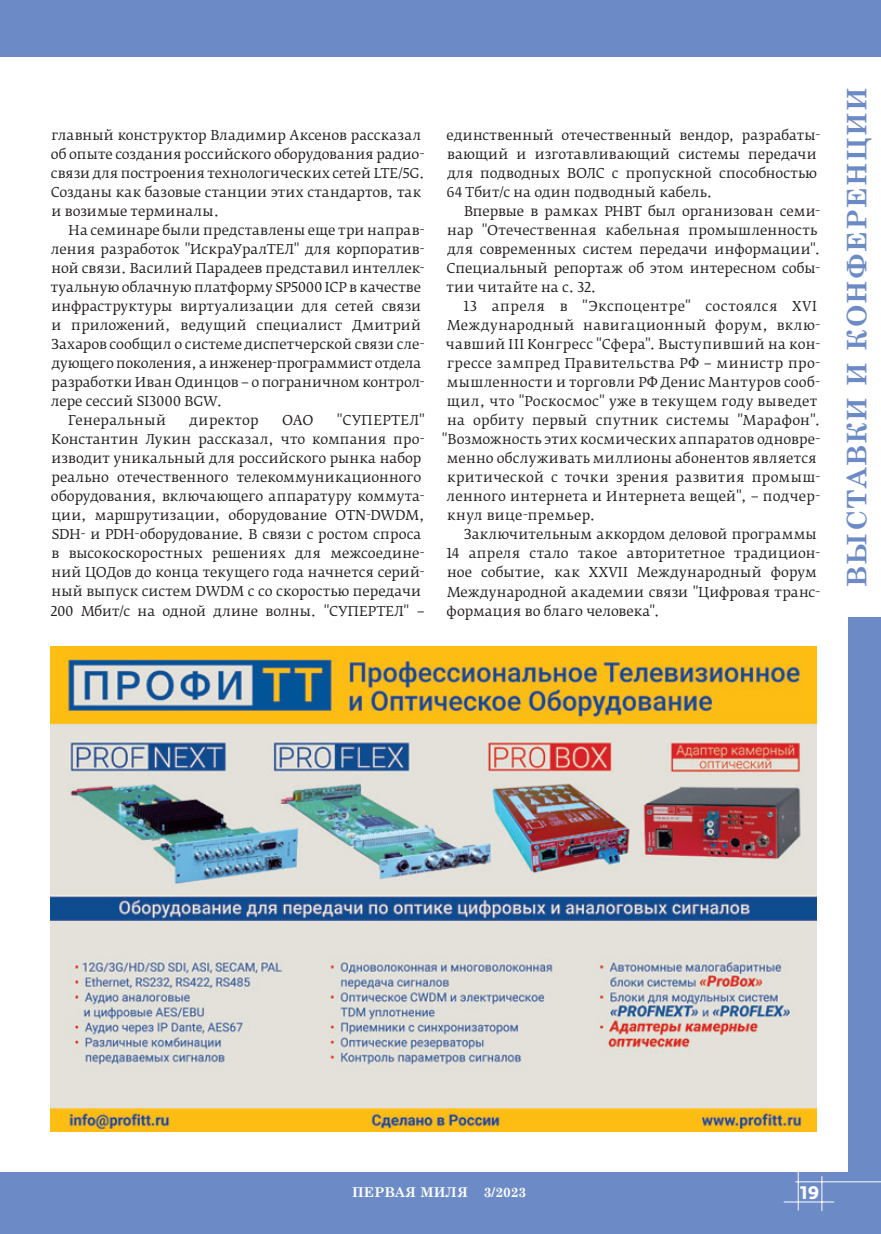
<style>
.page{position:relative;width:881px;height:1234px;background:#fff}
.page>*{position:absolute;margin:0;border:0;box-sizing:border-box;transform-origin:0 0}
.t1{font:700 27px "Century Schoolbook";letter-spacing:.05em;color:#6c8bc6}
.t2{font:700 18px "Fedra Sans Pro";color:#fff}
.t3{font:13.5px/19px "Fedra Serif B Pro";letter-spacing:.005em;color:#231f20}
.t4{font:13.5px "Fedra Serif B Pro";letter-spacing:.025em;color:#231f20}
.t5{font:13.5px "Fedra Serif B Pro";letter-spacing:-.015em;color:#231f20}
.t6{font:13.5px "Fedra Serif B Pro";letter-spacing:.03em;color:#231f20}
.t7{font:13.5px "Fedra Serif B Pro";letter-spacing:.035em;color:#231f20}
.t8{font:700 13.5px "Century Schoolbook";color:#fff}
</style>
<div class="page">
<div style="left:0;top:0;width:880px;height:57px;background:#6c8bc6"></div>
<div style="left:0;top:1172px;width:880px;height:61px;background:#6c8bc6"></div>
<div style="left:847px;top:0;width:33px;height:1233px;background:#6c8bc6"></div>
<hr style="left:783px;top:1201px;width:50px;height:1px;background:#fff">
<hr style="left:797px;top:1171px;width:1px;height:39px;background:#fff">
<hr style="left:821px;top:1175px;width:1px;height:35px;background:#fff">
<hr style="left:795px;top:1181px;width:85px;height:1px;background:#fff">
<div style="left:846px;top:57px;width:34px;height:560px;background:#fff"></div>
<img style="left:51px;top:646px;width:765px;height:484px">
<p class="t3" style="left:51px;top:125px;width:375px">главный конструктор Владимир Аксенов рассказал об опыте создания российского оборудования радио&shy;связи для построения технологических сетей LTE/5G.<br>Созданы как базовые станции этих стандартов, так и возимые терминалы.</p>
<p class="t3" style="left:68px;top:220px;width:357px">На семинаре были представлены еще три направ-</p>
<p class="t3" style="left:51px;top:239px;width:375px">ления разработок "ИскраУралТЕЛ" для корпоратив-</p>
<p class="t3" style="left:51px;top:258px;width:374px">ной связи. Василий Парадеев представил интеллек-</p>
<p class="t3" style="left:51px;top:277px;width:371px">туальную облачную платформу SP5000 ICP в качестве</p>
<p class="t3" style="left:51px;top:296px;width:371px">инфраструктуры виртуализации для сетей связи</p>
<p class="t3" style="left:51px;top:315px;width:371px">и приложений, ведущий специалист Дмитрий</p>
<p class="t3" style="left:51px;top:334px;width:375px">Захаров сообщил о системе диспетчерской связи сле-</p>
<p class="t5" style="left:52px;top:355px;width:371px">дующего поколения, а инженер-программист отдела</p>
<p class="t3" style="left:52px;top:373px;width:374px">разработки Иван Одинцов − о пограничном контрол-</p>
<p class="t3" style="left:51px;top:392px;width:173px">лере сессий SI3000 BGW.</p>
<p class="t3" style="left:68px;top:411px;width:99px">Генеральный</p>
<p class="t4" style="left:189px;top:412px;width:71px">директор</p>
<p class="t3" style="left:282px;top:411px;width:33px">ОАО</p>
<p class="t3" style="left:51px;top:411px;width:375px;text-indent:286px">"СУПЕРТЕЛ" Константин Лукин рассказал, что компания про&shy;изводит уникальный для российского рынка набор реально отечественного телекоммуникационного оборудования, включающего аппаратуру коммута&shy;ции, маршрутизации, оборудование OTN-DWDM, SDH- и PDH-оборудование. В связи с ростом спроса в высокоскоростных решениях для межсоедине&shy;ний ЦОДов до конца текущего года начнется серий&shy;ный выпуск систем DWDM с со скоростью передачи 200 Мбит/с на одной длине волны. "СУПЕРТЕЛ" −</p>
<p class="t3" style="left:446px;top:125px;width:375px">единственный отечественный вендор, разрабаты&shy;вающий и изготавливающий системы передачи для подводных ВОЛС с пропускной способностью 64 Тбит/с на один подводный кабель.</p>
<p class="t3" style="left:446px;top:201px;width:375px;text-indent:18px">Впервые в рамках РНВТ был организован семи&shy;нар "Отечественная кабельная промышленность для современных систем передачи информации".<br>Специальный репортаж об этом интересном собы&shy;тии читайте на с. 32.</p>
<p class="t7" style="left:463px;top:298px;width:354px">13 апреля в "Экспоцентре" состоялся XVI</p>
<p class="t4" style="left:447px;top:317px;width:375px">Международный навигационный форум, вклю-</p>
<p class="t3" style="left:445px;top:335px;width:376px">чавший III Конгресс "Сфера". Выступивший на кон-</p>
<p class="t6" style="left:447px;top:355px;width:375px">грессе зампред Правительства РФ − министр про-</p>
<p class="t3" style="left:447px;top:373px;width:375px">мышленности и торговли РФ Денис Мантуров сооб-</p>
<p class="t4" style="left:447px;top:393px;width:371px">щил, что "Роскосмос" уже в текущем году выведет</p>
<p class="t4" style="left:447px;top:412px;width:375px">на орбиту первый спутник системы "Марафон".</p>
<p class="t3" style="left:442px;top:430px;width:380px">"Возможность этих космических аппаратов одновре-</p>
<p class="t3" style="left:447px;top:449px;width:371px">менно обслуживать миллионы абонентов является</p>
<p class="t4" style="left:447px;top:469px;width:374px">критической с точки зрения развития промыш-</p>
<p class="t3" style="left:446px;top:487px;width:375px">ленного интернета и Интернета вещей", − подчер-</p>
<p class="t4" style="left:447px;top:507px;width:150px">кнул вице-премьер.</p>
<p class="t3" style="left:463px;top:525px;width:354px">Заключительным аккордом деловой программы</p>
<p class="t3" style="left:446px;top:544px;width:375px">14 апреля стало такое авторитетное традицион-</p>
<p class="t3" style="left:447px;top:563px;width:371px">ное событие, как XXVII Международный форум</p>
<p class="t3" style="left:447px;top:582px;width:375px">Международной академии связи "Цифровая транс-</p>
<p class="t3" style="left:446px;top:601px;width:214px">формация во благо человека".</p>
<h1 class="t1" style="left:835px;top:586px;width:501px;rotate:-90deg">ВЫСТАВКИ И КОНФЕРЕНЦИИ</h1>
<p class="t8" style="left:352px;top:1181px;width:176px">ПЕРВАЯ МИЛЯ 3/2023</p>
<h2 class="t2" style="left:800px;top:1180px;width:20px">19</h2>
</div>
